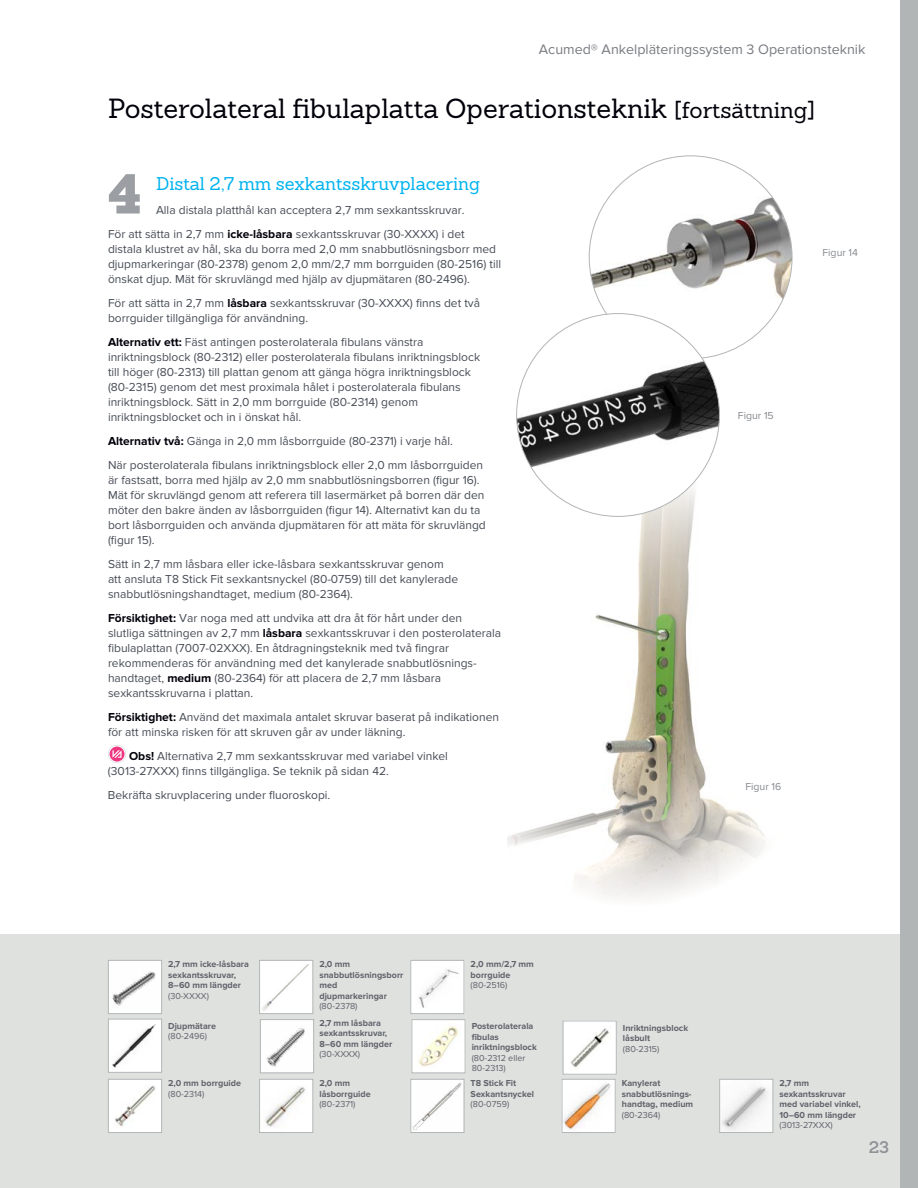
<style>
.page{position:relative;width:918px;height:1188px;background:#fff}
.page>*{position:absolute;margin:0;border:0;box-sizing:border-box;transform-origin:0 0}
.t1{font:900 54.75px "Sanchez Slab";color:#9b9ea2}
.t2{font:27px "Sanchez Slab";color:#00000a}
.t3{font:18px "Sanchez Slab";color:#00b3ef}
.t4{font:600 16.5px "Sanchez Slab";color:#8e9297}
.t5{font:14.25px "Proxima Nova";color:#787b81}
.t6{font:12px/15px "Proxima Nova";color:#474c55}
.t7{font:10.5px "Proxima Nova";color:#878a8f}
.t8{font:700 9px/10.5px "Proxima Nova";color:#5f636a}
.t9{font:9px/10.5px "Proxima Nova";color:#5f636a}
.s1{font-size:22.5px}
.s2{font-weight:700;color:#00000a}
</style>
<div class="page">
<div style="left:0;top:935px;width:918px;height:253px;background:#dfe1df"></div>
<img style="left:589px;top:156px;width:203px;height:203px;border-radius:101px">
<img style="left:508px;top:473px;width:392px;height:462px">
<img style="left:110px;top:962px;width:50px;height:50px">
<div style="left:108px;top:960px;width:54px;height:54px;border:1px solid #b2b5b6"></div>
<img style="left:413px;top:1021px;width:50px;height:50px">
<div style="left:411px;top:1019px;width:54px;height:54px;border:1px solid #b2b5b6"></div>
<img style="left:565px;top:1023px;width:50px;height:50px">
<div style="left:563px;top:1021px;width:54px;height:54px;border:1px solid #b2b5b6"></div>
<img style="left:110px;top:1081px;width:50px;height:50px">
<div style="left:108px;top:1079px;width:54px;height:54px;border:1px solid #b2b5b6"></div>
<img style="left:412px;top:1081px;width:50px;height:50px">
<div style="left:410px;top:1079px;width:54px;height:54px;border:1px solid #b2b5b6"></div>
<img style="left:564px;top:1081px;width:50px;height:50px">
<div style="left:562px;top:1079px;width:54px;height:54px;border:1px solid #b2b5b6"></div>
<img style="left:721px;top:1081px;width:50px;height:50px">
<div style="left:719px;top:1079px;width:54px;height:54px;border:1px solid #b2b5b6"></div>
<img style="left:261px;top:1081px;width:50px;height:50px">
<div style="left:259px;top:1079px;width:54px;height:54px;border:1px solid #b2b5b6"></div>
<img style="left:110px;top:1021px;width:50px;height:50px">
<div style="left:108px;top:1019px;width:54px;height:54px;border:1px solid #b2b5b6"></div>
<img style="left:412px;top:962px;width:50px;height:50px">
<div style="left:410px;top:960px;width:54px;height:54px;border:1px solid #b2b5b6"></div>
<img style="left:517px;top:314px;width:202px;height:202px;border-radius:101px">
<img style="left:262px;top:1021px;width:50px;height:50px">
<div style="left:260px;top:1019px;width:54px;height:54px;border:1px solid #b2b5b6"></div>
<div style="left:900px;top:0;width:18px;height:1188px;background:#b2b5b6"></div>
<svg style="left:108px;top:745px;width:18px;height:18px"></svg>
<img style="left:261px;top:962px;width:50px;height:50px">
<div style="left:259px;top:960px;width:54px;height:54px;border:1px solid #b2b5b6"></div>
<p class="t5" style="left:539px;top:41px;width:328px">Acumed® Ankelpläteringssystem 3 Operationsteknik</p>
<h2 class="t2" style="left:108px;top:91px;width:709px">Posterolateral fibulaplatta Operationsteknik <span class="s1">[fortsättning]</span></h2>
<h1 class="t1" style="left:108px;top:154px;width:36px">4</h1>
<h3 class="t3" style="left:156px;top:172px;width:325px">Distal 2,7 mm sexkantsskruvplacering</h3>
<p class="t6" style="left:108px;top:198px;width:358px;line-height:24px;text-align:right">Alla distala platthål kan acceptera 2,7 mm sexkantsskruvar.<br>För att sätta in 2,7 mm <span class="s2">icke-låsbara</span> sexkantsskruvar (30-XXXX) i det</p>
<p class="t6" style="left:108px;top:242px;width:395px">distala klustret av hål, ska du borra med 2,0 mm snabbutlösningsborr med djupmarkeringar (80-2378) genom 2,0 mm/2,7 mm borrguiden (80-2516) till önskat djup. Mät för skruvlängd med hjälp av djupmätaren (80-2496).</p>
<p class="t6" style="left:108px;top:296px;width:374px">För att sätta in 2,7 mm <span class="s2">låsbara</span> sexkantsskruvar (30-XXXX) finns det två borrguider tillgängliga för användning.</p>
<p class="t6" style="left:108px;top:335px;width:374px"><span class="s2">Alternativ ett:</span> Fäst antingen posterolaterala fibulans vänstra inriktningsblock (80-2312) eller posterolaterala fibulans inriktningsblock till höger (80-2313) till plattan genom att gänga högra inriktningsblock (80-2315) genom det mest proximala hålet i posterolaterala fibulans inriktningsblock. Sätt in 2,0 mm borrguide (80-2314) genom inriktningsblocket och in i önskat hål.</p>
<p class="t6" style="left:108px;top:429px;width:377px;line-height:24px"><span class="s2">Alternativ två:</span> Gänga in 2,0 mm låsborrguide (80-2371) i varje hål.<br>När posterolaterala fibulans inriktningsblock eller 2,0 mm låsborrguiden</p>
<p class="t6" style="left:108px;top:473px;width:379px">är fastsatt, borra med hjälp av 2,0 mm snabbutlösningsborren (figur 16).<br>Mät för skruvlängd genom att referera till lasermärket på borren där den möter den bakre änden av låsborrguiden (figur 14). Alternativt kan du ta bort låsborrguiden och använda djupmätaren för att mäta för skruvlängd (figur 15).</p>
<p class="t6" style="left:108px;top:557px;width:352px">Sätt in 2,7 mm låsbara eller icke-låsbara sexkantsskruvar genom att ansluta T8 Stick Fit sexkantsnyckel (80-0759) till det kanylerade snabbutlösningshandtaget, medium (80-2364).</p>
<p class="t6" style="left:108px;top:611px;width:395px"><span class="s2">Försiktighet:</span> Var noga med att undvika att dra åt för hårt under den slutliga sättningen av 2,7 mm <span class="s2">låsbara</span> sexkantsskruvar i den posterolaterala fibulaplattan (7007-02XXX). En åtdragningsteknik med två fingrar rekommenderas för användning med det kanylerade snabbutlösnings&shy;handtaget, <span class="s2">medium</span> (80-2364) för att placera de 2,7 mm låsbara sexkantsskruvarna i plattan.</p>
<p class="t6" style="left:108px;top:710px;width:393px"><span class="s2">Försiktighet:</span> Använd det maximala antalet skruvar baserat på indikationen för att minska risken för att skruven går av under läkning.</p>
<p class="t6" style="left:108px;top:749px;width:341px;text-indent:21px"><span class="s2">Obs!</span> Alternativa 2,7 mm sexkantsskruvar med variabel vinkel (3013-27XXX) finns tillgängliga. Se teknik på sidan 42.</p>
<p class="t6" style="left:108px;top:788px;width:224px">Bekräfta skruvplacering under fluoroskopi.</p>
<p class="t7" style="left:823px;top:246px;width:37px">Figur 14</p>
<p class="t7" style="left:738px;top:409px;width:37px">Figur 15</p>
<p class="t7" style="left:745px;top:781px;width:37px">Figur 16</p>
<p class="t8" style="left:168px;top:959px;width:82px">2,7 mm icke-låsbara sexkantsskruvar,<br>8–60 mm längder</p>
<p class="t9" style="left:168px;top:991px;width:42px">(30-XXXX)</p>
<p class="t8" style="left:168px;top:1021px;width:49px">Djupmätare</p>
<p class="t9" style="left:168px;top:1031px;width:40px">(80-2496)</p>
<p class="t8" style="left:319px;top:959px;width:86px">2,0 mm snabbutlösningsborr med djupmarkeringar</p>
<p class="t9" style="left:319px;top:1001px;width:40px">(80-2378)</p>
<p class="t8" style="left:319px;top:1018px;width:74px">2,7 mm låsbara sexkantsskruvar,<br>8–60 mm längder</p>
<p class="t9" style="left:319px;top:1049px;width:42px">(30-XXXX)</p>
<p class="t8" style="left:471px;top:959px;width:65px">2,0 mm/2,7 mm borrguide</p>
<p class="t9" style="left:471px;top:980px;width:38px">(80-2516)</p>
<p class="t8" style="left:472px;top:1021px;width:67px">Posterolaterala fibulas inriktningsblock</p>
<p class="t9" style="left:472px;top:1053px;width:55px">(80-2312 eller<br>80-2313)</p>
<p class="t8" style="left:623px;top:1023px;width:67px">Inriktningsblock låsbult</p>
<p class="t9" style="left:623px;top:1044px;width:38px">(80-2315)</p>
<p class="t8" style="left:168px;top:1078px;width:74px">2,0 mm borrguide</p>
<p class="t9" style="left:168px;top:1088px;width:38px">(80-2314)</p>
<p class="t8" style="left:471px;top:1078px;width:65px">T8 Stick Fit<br>Sexkantsnyckel</p>
<p class="t9" style="left:471px;top:1099px;width:40px">(80-0759)</p>
<p class="t8" style="left:319px;top:1078px;width:53px">2,0 mm låsborrguide</p>
<p class="t9" style="left:319px;top:1099px;width:37px">(80-2371)</p>
<p class="t8" style="left:622px;top:1078px;width:73px">Kanylerat snabbutlösnings&shy;handtag, medium</p>
<p class="t9" style="left:622px;top:1109px;width:40px">(80-2364)</p>
<p class="t8" style="left:779px;top:1078px;width:83px">2,7 mm sexkantsskruvar med variabel vinkel,<br>10–60 mm längder</p>
<p class="t9" style="left:779px;top:1120px;width:55px">(3013-27XXX)</p>
<h3 class="t4" style="left:869px;top:1136px;width:22px">23</h3>
</div>
